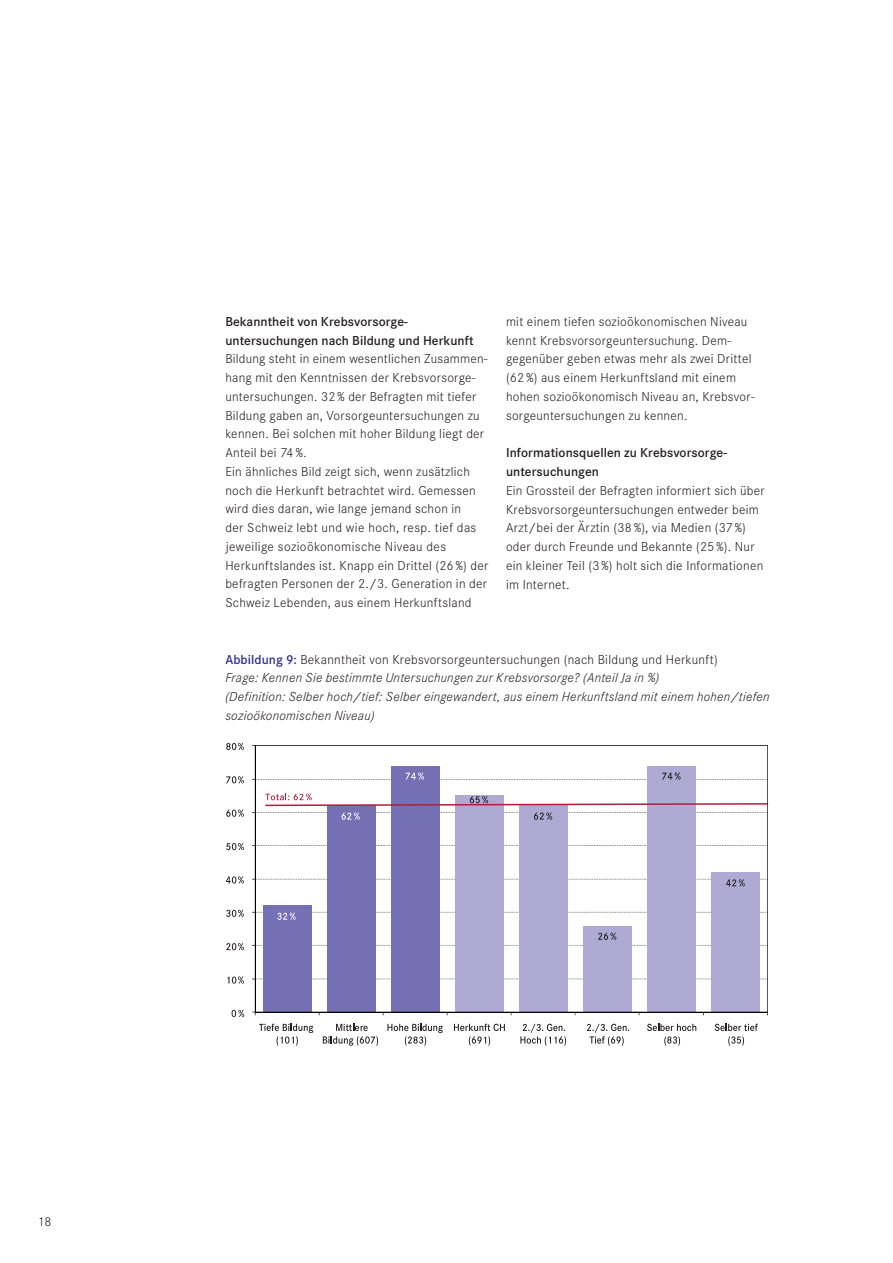
<style>
.page{position:relative;width:893px;height:1263px;background:#fff}
.page>*{position:absolute;margin:0;border:0;box-sizing:border-box;transform-origin:0 0}
.t1{font:300 13.5px/18.8px "Corporate S";letter-spacing:.02em;color:#231f20}
.t2{font:italic 300 13.5px/18.8px "Corporate S";letter-spacing:.02em;color:#231f20}
.t3{font:600 13.5px/18.8px "Corporate S";letter-spacing:.005em;color:#231f20}
.s1{font-weight:600;font-style:normal;color:#2e3092}
.s2{font-style:normal}
</style>
<div class="page">
<hr style="left:255px;top:1012px;width:513px;height:1px;background:#010106">
<svg style="left:232px;top:1010px;width:12px;height:7px"></svg>
<svg style="left:227px;top:976px;width:17px;height:8px"></svg>
<svg style="left:226px;top:943px;width:18px;height:7px"></svg>
<svg style="left:226px;top:910px;width:18px;height:7px"></svg>
<svg style="left:226px;top:876px;width:18px;height:7px"></svg>
<svg style="left:226px;top:843px;width:18px;height:7px"></svg>
<svg style="left:226px;top:809px;width:18px;height:8px"></svg>
<svg style="left:226px;top:776px;width:18px;height:7px"></svg>
<svg style="left:226px;top:743px;width:18px;height:7px"></svg>
<svg style="left:259px;top:1024px;width:54px;height:22px"></svg>
<svg style="left:323px;top:1024px;width:55px;height:22px"></svg>
<svg style="left:387px;top:1024px;width:56px;height:22px"></svg>
<svg style="left:454px;top:1024px;width:51px;height:22px"></svg>
<svg style="left:520px;top:1024px;width:46px;height:22px"></svg>
<svg style="left:587px;top:1024px;width:42px;height:22px"></svg>
<svg style="left:647px;top:1024px;width:49px;height:22px"></svg>
<svg style="left:715px;top:1024px;width:43px;height:22px"></svg>
<svg style="left:255px;top:745px;width:513px;height:267px"></svg>
<p class="t3" style="left:225px;top:312px;width:250px">Bekanntheit von Krebsvorsorge&shy;untersuchungen nach Bildung und Herkunft</p>
<p class="t1" style="left:225px;top:350px;width:264px">Bildung steht in einem wesentlichen Zusammen&shy;hang mit den Kenntnissen der Krebsvorsorge&shy;untersuchungen. 32 % der Befragten mit tiefer Bildung gaben an, Vorsorgeuntersuchungen zu kennen. Bei solchen mit hoher Bildung liegt der Anteil bei 74 %.<br>Ein ähnliches Bild zeigt sich, wenn zusätzlich noch die Herkunft betrachtet wird. Gemessen wird dies daran, wie lange jemand schon in<br>der Schweiz lebt und wie hoch, resp. tief das jeweilige sozioökonomische Niveau des Herkunftslandes ist. Knapp ein Drittel (26 %) der befragten Personen der 2./3. Generation in der Schweiz Lebenden, aus einem Herkunftsland</p>
<p class="t1" style="left:506px;top:312px;width:250px">mit einem tiefen sozioökonomischen Niveau kennt Krebsvorsorgeuntersuchung. Dem&shy;gegenüber geben etwas mehr als zwei Drittel (62 %) aus einem Herkunftsland mit einem hohen sozioökonomisch Niveau an, Krebsvor&shy;sorgeuntersuchungen zu kennen.</p>
<p class="t3" style="left:506px;top:443px;width:222px">Informationsquellen zu Krebsvorsorge&shy;untersuchungen</p>
<p class="t1" style="left:506px;top:481px;width:260px">Ein Grossteil der Befragten informiert sich über Krebsvorsorgeuntersuchungen entweder beim Arzt/bei der Ärztin (38 %), via Medien (37 %) oder durch Freunde und Bekannte (25 %). Nur ein kleiner Teil (3 %) holt sich die Informationen im Internet.</p>
<p class="t2" style="left:225px;top:650px;width:546px"><span class="s1">Abbildung 9:</span> <span class="s2">Bekanntheit von Krebsvorsorgeuntersuchungen (nach Bildung und Herkunft)<br></span>Frage: Kennen Sie bestimmte Untersuchungen zur Krebsvorsorge? (Anteil Ja in %)<br>(Definition: Selber hoch/tief: Selber eingewandert, aus einem Herkunftsland mit einem hohen/tiefen sozioökonomischen Niveau)</p>
<p class="t1" style="left:38px;top:1212px;width:15px">18</p>
</div>
